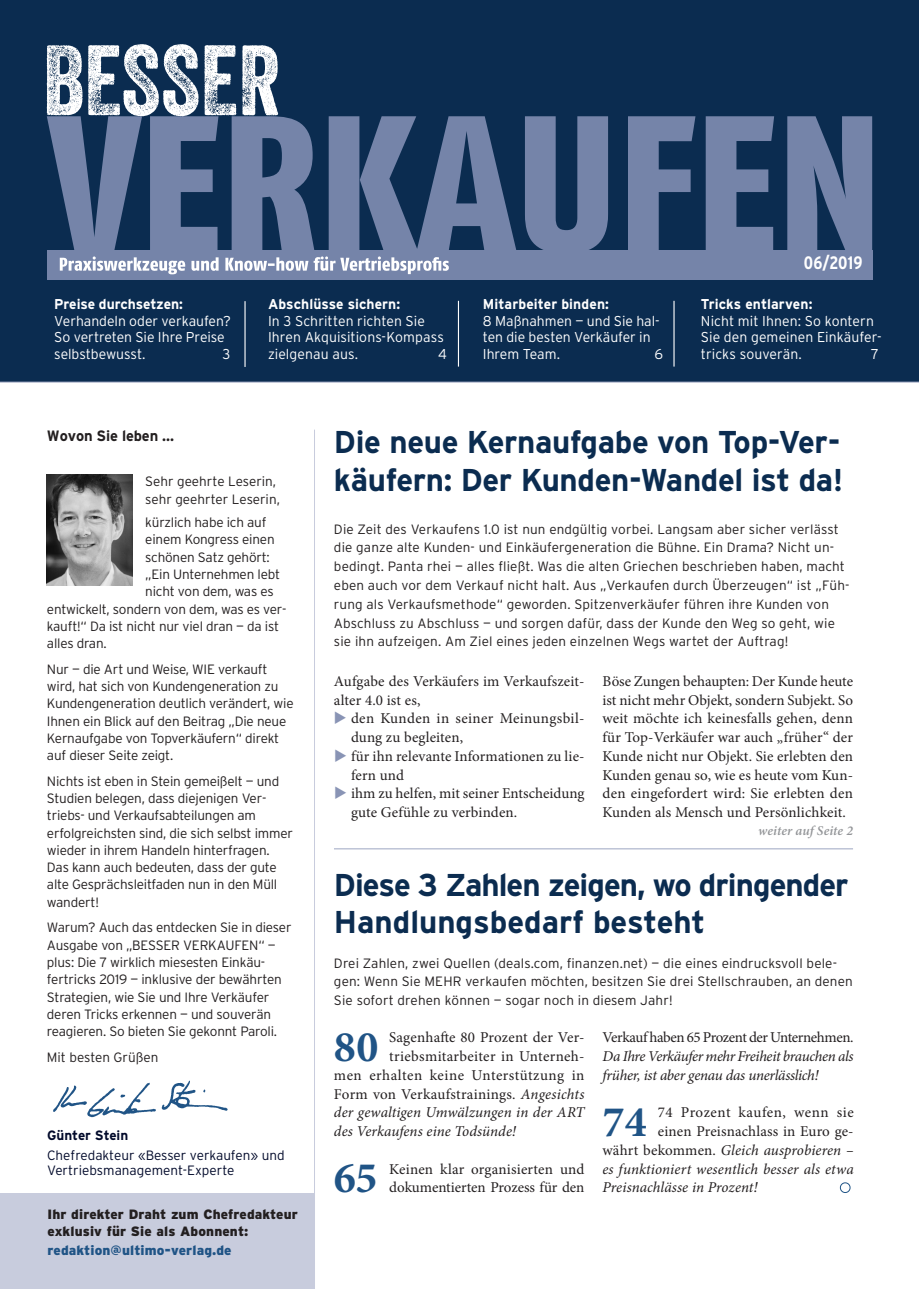
<style>
.page{position:relative;width:919px;height:1289px;background:#fff}
.page>*{position:absolute;margin:0;border:0;box-sizing:border-box;transform-origin:0 0}
.t1{font:700 43.8px "Minion Pro";color:#205486}
.t2{font:700 31.5px/37.5px "Interstate";letter-spacing:-.01em;color:#0b2c50}
.t3{font:700 31.5px/37.5px "Interstate";letter-spacing:-.03em;color:#0b2c50}
.t4{font:700 condensed 18px "Interstate";letter-spacing:.01em;color:#fff}
.t5{font:15px/18.8px "Minion Pro";letter-spacing:.01em;color:#231f20}
.t6{font:italic 15px "Minion Pro";color:#231f20}
.t7{font:italic 15px/18.8px "Minion Pro";letter-spacing:-.02em;color:#231f20}
.t8{font:15px "Minion Pro";letter-spacing:-.025em;color:#231f20}
.t9{font:15px "Minion Pro";letter-spacing:.03em;color:#231f20}
.t10{font:15px "Minion Pro";letter-spacing:.04em;color:#231f20}
.t11{font:700 15px "Interstate";letter-spacing:-.01em;color:#231f20}
.t12{font:300 14.25px/16.5px "Interstate";color:#fff}
.t13{font:700 14.25px "Interstate";color:#fff}
.t14{font:300 13.5px/17.2px "Interstate";letter-spacing:-.015em;color:#231f20}
.t15{font:300 13.5px/18.8px "Interstate";letter-spacing:.01em;color:#231f20}
.t16{font:300 13.5px/15px "Interstate";color:#020a2b}
.t17{font:900 13.5px/16.5px "Interstate";letter-spacing:.01em;color:#231f20}
.t18{font:900 13.5px "Interstate";letter-spacing:.01em;color:#205486}
.t19{font:italic 600 13.5px "Minion Pro";letter-spacing:.005em;color:#939598}
.t20{font:700 13.5px "Interstate";color:#020a2b}
.s1{color:#8994b5}
.s2{font-style:italic}
.s3{font-style:normal}
</style>
<div class="page">
<div style="left:0;top:1193px;width:314px;height:95px;background:#c8ccdd"></div>
<div style="left:0;top:0;width:918px;height:381px;background:#0b2c50"></div>
<svg style="left:47px;top:116px;width:825px;height:134px;fill:#7584a9"></svg>
<hr style="left:314px;top:429px;width:1px;height:859px;background:#c8ccdd">
<hr style="left:0;top:382px;width:918px;height:1px;background:#9da5c1">
<hr style="left:244px;top:301px;width:1px;height:66px;background:#fff">
<hr style="left:458px;top:301px;width:1px;height:65px;background:#fff">
<hr style="left:673px;top:301px;width:1px;height:65px;background:#fff">
<svg style="left:47px;top:44px;width:189px;height:72px"></svg>
<svg style="left:242px;top:45px;width:36px;height:70px"></svg>
<div style="left:47px;top:250px;width:825px;height:30px;background:#7584a9"></div>
<svg style="left:60px;top:256px;width:389px;height:18px"></svg>
<hr style="left:334px;top:848px;width:519px;height:1px;background:#9da5c1">
<img style="left:47px;top:474px;width:85px;height:111px">
<svg style="left:839px;top:1182px;width:11px;height:11px"></svg>
<img style="left:53px;top:1080px;width:175px;height:38px">
<p class="t13" style="left:54px;top:296px;width:130px">Preise durchsetzen:</p>
<p class="t12" style="left:54px;top:312px;width:178px">Verhandeln oder verkaufen?<br>So vertreten Sie Ihre Preise selbstbewusst.</p>
<p class="t12" style="left:222px;top:345px;width:9px">3</p>
<p class="t13" style="left:268px;top:296px;width:134px">Abschlüsse sichern:</p>
<p class="t12" style="left:268px;top:312px;width:177px">In 3 Schritten richten Sie<br>Ihren Akquisitions-Kompass zielgenau aus.</p>
<p class="t12" style="left:438px;top:345px;width:10px">4</p>
<p class="t13" style="left:483px;top:296px;width:128px">Mitarbeiter binden:</p>
<p class="t12" style="left:483px;top:312px;width:178px">8 Maßnahmen — und Sie hal&shy;ten die besten Verkäufer in<br>Ihrem Team.</p>
<p class="t12" style="left:654px;top:345px;width:10px">6</p>
<h3 class="t4" style="left:803px;top:252px;width:60px">06/2019</h3>
<p class="t13" style="left:701px;top:296px;width:113px">Tricks entlarven:</p>
<p class="t12" style="left:701px;top:312px;width:182px">Nicht mit Ihnen: So kontern<br>Sie den gemeinen Einkäufer&shy;tricks souverän.</p>
<p class="t12" style="left:871px;top:345px;width:9px">7</p>
<p class="t11" style="left:47px;top:427px;width:129px">Wovon Sie leben …</p>
<p class="t14" style="left:145px;top:473px;width:136px">Sehr geehrte Leserin, sehr geehrter Leserin,</p>
<p class="t14" style="left:145px;top:513px;width:123px">kürzlich habe ich auf</p>
<p class="t14" style="left:145px;top:531px;width:131px">einem Kongress einen</p>
<p class="t14" style="left:145px;top:548px;width:126px">schönen Satz gehört:</p>
<p class="t14" style="left:145px;top:565px;width:136px">„Ein Unternehmen lebt</p>
<p class="t14" style="left:145px;top:582px;width:130px">nicht von dem, was es</p>
<p class="t14" style="left:47px;top:600px;width:241px">entwickelt, sondern von dem, was es ver-</p>
<p class="t14" style="left:47px;top:617px;width:233px">kauft!“ Da ist nicht nur viel dran — da ist</p>
<p class="t14" style="left:47px;top:634px;width:61px">alles dran.</p>
<p class="t14" style="left:47px;top:660px;width:248px">Nur — die Art und Weise, WIE verkauft wird, hat sich von Kundengeneration zu Kundengeneration deutlich verändert, wie Ihnen ein Blick auf den Beitrag „Die neue Kernaufgabe von Topverkäufern“ direkt auf dieser Seite zeigt.</p>
<p class="t14" style="left:47px;top:772px;width:247px">Nichts ist eben in Stein gemeißelt — und Studien belegen, dass diejenigen Ver&shy;triebs- und Verkaufsabteilungen am erfolgreichsten sind, die sich selbst immer wieder in ihrem Handeln hinterfragen.<br>Das kann auch bedeuten, dass der gute alte Gesprächsleitfaden nun in den Müll wandert!</p>
<p class="t14" style="left:47px;top:919px;width:246px">Warum? Auch das entdecken Sie in dieser Ausgabe von „BESSER VERKAUFEN“ — plus: Die 7 wirklich miesesten Einkäu&shy;fertricks 2019 — inklusive der bewährten Strategien, wie Sie und Ihre Verkäufer deren Tricks erkennen — und souverän reagieren. So bieten Sie gekonnt Paroli.</p>
<p class="t14" style="left:47px;top:1048px;width:113px">Mit besten Grüßen</p>
<p class="t20" style="left:47px;top:1128px;width:83px">Günter Stein</p>
<p class="t16" style="left:47px;top:1147px;width:239px">Chefredakteur «Besser verkaufen» und<br>Vertriebsmanagement-Experte</p>
<p class="t17" style="left:48px;top:1205px;width:252px">Ihr direkter Draht zum Chefredakteur exklusiv für Sie als Abonnent:</p>
<p class="t18" style="left:48px;top:1241px;width:185px">redaktion@ultimo-verlag.de</p>
<h2 class="t2" style="left:334px;top:423px;width:511px">Die neue Kernaufgabe von Top-Ver&shy;käufern: Der Kunden-Wandel ist da!</h2>
<p class="t15" style="left:334px;top:519px;width:517px">Die Zeit des Verkaufens 1.0 ist nun endgültig vorbei. Langsam aber sicher verlässt die ganze alte Kunden- und Einkäufergeneration die Bühne. Ein Drama? Nicht un&shy;bedingt. Panta rhei — alles fließt. Was die alten Griechen beschrieben haben, macht eben auch vor dem Verkauf nicht halt. Aus „Verkaufen durch Überzeugen“ ist „Füh&shy;rung als Verkaufsmethode“ geworden. Spitzenverkäufer führen ihre Kunden von Abschluss zu Abschluss — und sorgen dafür, dass der Kunde den Weg so geht, wie sie ihn aufzeigen. Am Ziel eines jeden einzelnen Wegs wartet der Auftrag!</p>
<p class="t5" style="left:334px;top:671px;width:252px">Aufgabe des Verkäufers im Verkaufszeit&shy;alter 4.0 ist es,</p>
<p class="t5" style="left:351px;top:709px;width:235px;text-indent:-17px"><span class="s1">◆</span> den Kunden in seiner Meinungsbil&shy;dung zu begleiten,</p>
<p class="t5" style="left:351px;top:746px;width:235px;text-indent:-17px"><span class="s1">◆</span> für ihn relevante Informationen zu lie&shy;fern und</p>
<p class="t5" style="left:351px;top:784px;width:235px;text-indent:-17px"><span class="s1">◆</span> ihm zu helfen, mit seiner Entscheidung gute Gefühle zu verbinden.</p>
<p class="t5" style="left:602px;top:671px;width:252px;text-align:justify">Böse Zungen behaupten: Der Kunde heute ist nicht mehr Objekt, sondern Subjekt. So weit möchte ich keinesfalls gehen, denn für Top-Verkäufer war auch „früher“ der Kunde nicht nur Objekt. Sie erlebten den Kunden genau so, wie es heute vom Kun&shy;den eingefordert wird: Sie erlebten den Kunden als Mensch und Persönlichkeit.</p>
<p class="t19" style="left:758px;top:822px;width:96px">weiter auf Seite 2</p>
<h2 class="t3" style="left:334px;top:865px;width:516px">Diese 3 Zahlen zeigen, wo dringender<br>Handlungsbedarf besteht</h2>
<p class="t15" style="left:334px;top:953px;width:520px">Drei Zahlen, zwei Quellen (deals.com, finanzen.net) — die eines eindrucksvoll bele&shy;gen: Wenn Sie MEHR verkaufen möchten, besitzen Sie drei Stellschrauben, an denen<br>Sie sofort drehen können — sogar noch in diesem Jahr!</p>
<h1 class="t1" style="left:334px;top:1016px;width:46px">80</h1>
<p class="t5" style="left:389px;top:1028px;width:197px">Sagenhafte 80 Prozent der Ver-</p>
<p class="t5" style="left:389px;top:1046px;width:197px">triebsmitarbeiter in Unterneh-</p>
<p class="t9" style="left:334px;top:1064px;width:252px">men erhalten keine Unterstützung in</p>
<p class="t5" style="left:334px;top:1084px;width:252px">Form von Verkaufstrainings. <span class="s2">Angesichts</span></p>
<p class="t6" style="left:334px;top:1102px;width:252px">der gewaltigen Umwälzungen in der ART</p>
<p class="t6" style="left:334px;top:1120px;width:183px">des Verkaufens eine Todsünde!</p>
<h1 class="t1" style="left:334px;top:1147px;width:45px">65</h1>
<p class="t5" style="left:389px;top:1159px;width:197px">Keinen klar organisierten und dokumentierten Prozess für den</p>
<p class="t8" style="left:602px;top:1027px;width:253px">Verkauf haben 65 Prozent der Unternehmen.</p>
<p class="t7" style="left:602px;top:1046px;width:252px">Da Ihre Verkäufer mehr Freiheit brauchen als früher, ist aber genau das unerlässlich!</p>
<h1 class="t1" style="left:602px;top:1091px;width:46px">74</h1>
<p class="t10" style="left:657px;top:1102px;width:197px">74 Prozent kaufen, wenn sie</p>
<p class="t5" style="left:657px;top:1121px;width:197px">einen Preisnachlass in Euro ge-</p>
<p class="t6" style="left:602px;top:1139px;width:252px"><span class="s3">währt bekommen.</span> Gleich ausprobieren –</p>
<p class="t6" style="left:602px;top:1158px;width:253px">es funktioniert wesentlich besser als etwa</p>
<p class="t6" style="left:602px;top:1177px;width:157px">Preisnachlässe in Prozent!</p>
</div>
